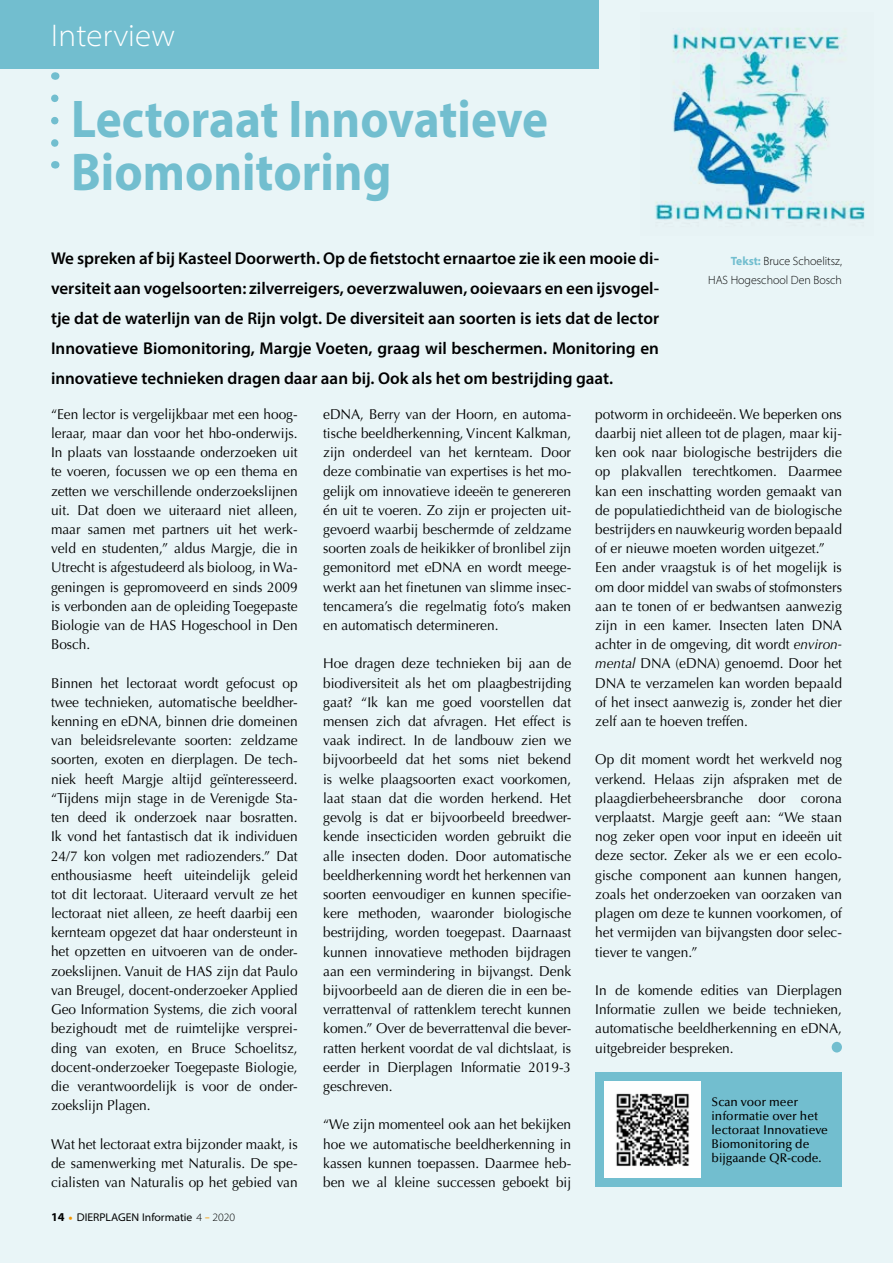
<style>
.page{position:relative;width:893px;height:1263px;background:#e9f5f7}
.page>*{position:absolute;margin:0;border:0;box-sizing:border-box;transform-origin:0 0}
.t1{font:700 53.4px/52.5px "Myriad Pro";color:#72becf;scale:.92 1}
.t2{font:300 semi-expanded 31.5px "Myriad Pro";letter-spacing:.005em;color:#fff;scale:.95 1}
.t3{font:600 17.1px/30px "Myriad Pro";color:#000;text-align:justify}
.t4{font:14.25px/19.2px "Optima LT Std";color:#000;text-align:justify;scale:.96 1}
.t5{font:500 12.6px/14.1px "Optima LT Std";color:#000;scale:.96 1}
.t6{font:300 semi-expanded 12px/19.2px "Myriad Pro";color:#000;text-align:right;scale:.9 1}
.t7{font:semi-expanded 11.25px "Myriad Pro";color:#000;scale:.95 1}
.s1{font-weight:700;color:#72becf}
.s2{font-weight:700;font-size:12px}
.s3{font-weight:300;font-size:18px;color:#f49600}
.s4{font-weight:300}
.s5{font-style:italic}
</style>
<div class="page">
<div style="left:832px;top:1042px;width:10px;height:10px;background:#72becf;border-radius:50%"></div>
<img style="left:655px;top:28px;width:210px;height:192px">
<svg style="left:51px;top:98px;width:8px;height:49px"></svg>
<div style="left:0;top:0;width:598px;height:68px;background:#72becf"></div>
<div style="left:595px;top:1072px;width:247px;height:114px;background:#72becf"></div>
<img style="left:605px;top:1081px;width:96px;height:96px">
<h2 class="t2" style="left:51px;top:17px;width:132px">Interview</h2>
<h1 class="t1" style="left:71px;top:91px;width:520px">Lectoraat Innovatieve<br>Biomonitoring</h1>
<p class="t3" style="left:51px;top:243px;width:610px">We spreken af bij Kasteel Doorwerth. Op de fietstocht ernaartoe zie ik een mooie di&shy;versiteit aan vogelsoorten: zilverreigers, oeverzwaluwen, ooievaars en een ijsvogel&shy;tje dat de waterlijn van de Rijn volgt. De diversiteit aan soorten is iets dat de lector Innovatieve Biomonitoring, Margje Voeten, graag wil beschermen. Monitoring en innovatieve technieken dragen daar aan bij. Ook als het om bestrijding gaat.</p>
<p class="t6" style="left:708px;top:251px;width:150px"><span class="s1">Tekst:</span> Bruce Schoelitsz,<br>HAS Hogeschool Den Bosch</p>
<p class="t4" style="left:51px;top:405px;width:258px">“Een lector is vergelijkbaar met een hoog&shy;leraar, maar dan voor het hbo-onderwijs.<br>In plaats van losstaande onderzoeken uit te voeren, focussen we op een thema en zetten we verschillende onderzoekslijnen uit. Dat doen we uiteraard niet alleen, maar samen met partners uit het werk&shy;veld en studenten,” aldus Margje, die in Utrecht is afgestudeerd als bioloog, in Wa&shy;geningen is gepromoveerd en sinds 2009 is verbonden aan de opleiding Toegepaste Biologie van de HAS Hogeschool in Den Bosch.</p>
<p class="t4" style="left:51px;top:673px;width:258px">Binnen het lectoraat wordt gefocust op twee technieken, automatische beeldher&shy;kenning en eDNA, binnen drie domeinen van beleidsrelevante soorten: zeldzame soorten, exoten en dierplagen. De tech&shy;niek heeft Margje altijd geïnteresseerd. “Tijdens mijn stage in de Verenigde Sta&shy;ten deed ik onderzoek naar bosratten.<br>Ik vond het fantastisch dat ik individuen 24/7 kon volgen met radiozenders.” Dat enthousiasme heeft uiteindelijk geleid tot dit lectoraat. Uiteraard vervult ze het lectoraat niet alleen, ze heeft daarbij een kernteam opgezet dat haar ondersteunt in het opzetten en uitvoeren van de onder&shy;zoekslijnen. Vanuit de HAS zijn dat Paulo van Breugel, docent-onderzoeker Applied Geo Information Systems, die zich vooral bezighoudt met de ruimtelijke versprei&shy;ding van exoten, en Bruce Schoelitsz, docent-onderzoeker Toegepaste Biologie, die verantwoordelijk is voor de onder&shy;zoekslijn Plagen.</p>
<p class="t4" style="left:51px;top:1134px;width:258px">Wat het lectoraat extra bijzonder maakt, is de samenwerking met Naturalis. De spe&shy;cialisten van Naturalis op het gebied van</p>
<p class="t7" style="left:51px;top:1210px;width:195px"><span class="s2">14</span> <span class="s3">•</span> DIERPLAGEN Informatie <span class="s4">4</span> <span class="s3">-</span> <span class="s4">2020</span></p>
<p class="t4" style="left:323px;top:405px;width:260px">eDNA, Berry van der Hoorn, en automa&shy;tische beeldherkenning, Vincent Kalkman, zijn onderdeel van het kernteam. Door deze combinatie van expertises is het mo&shy;gelijk om innovatieve ideeën te genereren én uit te voeren. Zo zijn er projecten uit&shy;gevoerd waarbij beschermde of zeldzame soorten zoals de heikikker of bronlibel zijn gemonitord met eDNA en wordt meege&shy;werkt aan het finetunen van slimme insec&shy;tencamera’s die regelmatig foto’s maken en automatisch determineren.</p>
<p class="t4" style="left:323px;top:654px;width:260px">Hoe dragen deze technieken bij aan de biodiversiteit als het om plaagbestrijding gaat? “Ik kan me goed voorstellen dat mensen zich dat afvragen. Het effect is vaak indirect. In de landbouw zien we bijvoorbeeld dat het soms niet bekend is welke plaagsoorten exact voorkomen, laat staan dat die worden herkend. Het gevolg is dat er bijvoorbeeld breedwer&shy;kende insecticiden worden gebruikt die alle insecten doden. Door automatische beeldherkenning wordt het herkennen van soorten eenvoudiger en kunnen specifie&shy;kere methoden, waaronder biologische bestrijding, worden toegepast. Daarnaast kunnen innovatieve methoden bijdragen aan een vermindering in bijvangst. Denk bijvoorbeeld aan de dieren die in een be&shy;verrattenval of rattenklem terecht kunnen komen.” Over de beverrattenval die bever&shy;ratten herkent voordat de val dichtslaat, is eerder in Dierplagen Informatie 2019-3 geschreven.</p>
<p class="t4" style="left:323px;top:1115px;width:260px">“We zijn momenteel ook aan het bekijken hoe we automatische beeldherkenning in kassen kunnen toepassen. Daarmee heb&shy;ben we al kleine successen geboekt bij</p>
<p class="t4" style="left:595px;top:405px;width:258px;text-align:left">potworm in orchideeën. We beperken ons daarbij niet alleen tot de plagen, maar kij&shy;ken ook naar biologische bestrijders die op plakvallen terechtkomen. Daarmee kan een inschatting worden gemaakt van de populatiedichtheid van de biologische bestrijders en nauwkeurig worden bepaald of er nieuwe moeten worden uitgezet.” Een ander vraagstuk is of het mogelijk is om door middel van swabs of stofmonsters aan te tonen of er bedwantsen aanwezig zijn in een kamer. Insecten laten DNA achter in de omgeving, dit wordt <span class="s5">environ&shy;mental</span> DNA (eDNA) genoemd. Door het DNA te verzamelen kan worden bepaald of het insect aanwezig is, zonder het dier zelf aan te hoeven treffen.</p>
<p class="t4" style="left:595px;top:750px;width:258px">Op dit moment wordt het werkveld nog verkend. Helaas zijn afspraken met de plaagdierbeheersbranche door corona verplaatst. Margje geeft aan: “We staan nog zeker open voor input en ideeën uit deze sector. Zeker als we er een ecolo&shy;gische component aan kunnen hangen, zoals het onderzoeken van oorzaken van plagen om deze te kunnen voorkomen, of het vermijden van bijvangsten door selec&shy;tiever te vangen.”</p>
<p class="t4" style="left:595px;top:981px;width:258px">In de komende edities van Dierplagen Informatie zullen we beide technieken, automatische beeldherkenning en eDNA, uitgebreider bespreken.</p>
<p class="t5" style="left:712px;top:1095px;width:123px">Scan voor meer informatie over het lectoraat Innovatieve<br>Biomonitoring de bijgaande QR-code.</p>
</div>
